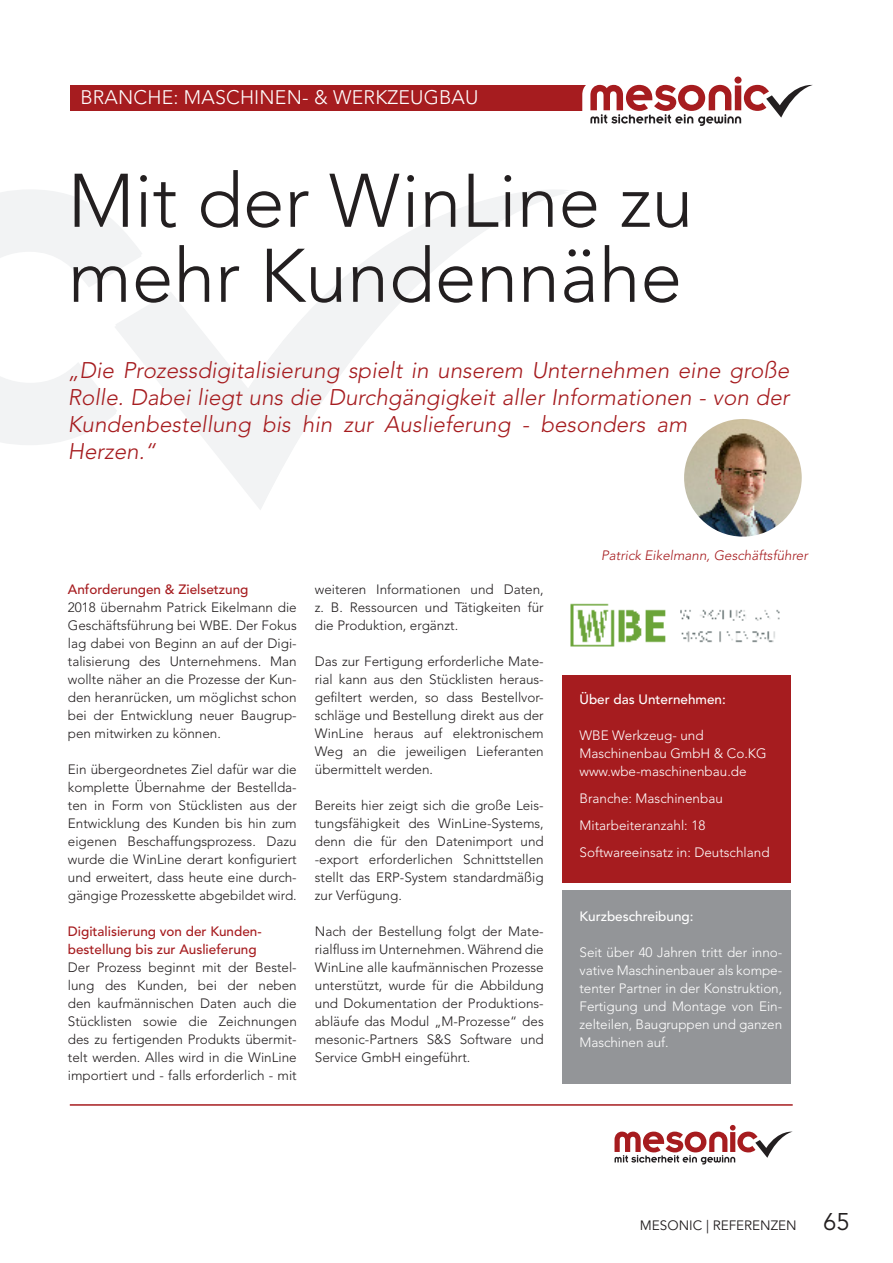
<style>
.page{position:relative;width:893px;height:1263px;background:#fff}
.page>*{position:absolute;margin:0;border:0;box-sizing:border-box;transform-origin:0 0}
.t1{font:300 75px/75px "Avenir LT Pro";color:#231f20}
.t2{font:italic 300 22.5px/27px "Avenir LT Pro";color:#a61c1f}
.t3{font:300 19.5px "Avenir LT Pro";letter-spacing:.01em;color:#fff}
.t4{font:300 13.5px/18px "Avenir LT Pro";color:#231f20;text-align:justify}
.t5{font:300 13.5px/18px "Avenir LT Pro";color:#fff}
.t6{font:500 13.5px/18px "Avenir LT Pro";color:#a61c1f}
.t7{font:500 13.5px "Avenir LT Pro";color:#fff}
.t8{font:italic 300 13.5px "Avenir LT Pro";color:#a61c1f}
.t9{font:13.5px "Avenir LT Pro";color:#231f20}
.s1{font-size:24px}
</style>
<div class="page">
<div style="left:70px;top:85px;width:517px;height:25px;background:#a61c1f"></div>
<svg style="left:582px;top:77px;width:231px;height:49px"></svg>
<hr style="left:70px;top:1104px;width:723px;height:2px;background:#a61c1f">
<svg style="left:614px;top:1125px;width:179px;height:39px"></svg>
<svg style="left:143px;top:190px;width:425px;height:320px"></svg>
<svg style="left:0;top:190px;width:143px;height:255px"></svg>
<div style="left:562px;top:675px;width:229px;height:207px;background:#a61c1f"></div>
<img style="left:570px;top:603px;width:210px;height:44px">
<div style="left:562px;top:890px;width:229px;height:194px;background:#939598"></div>
<img style="left:684px;top:419px;width:118px;height:118px;border-radius:59px">
<p class="t3" style="left:80px;top:86px;width:400px">BRANCHE: MASCHINEN- &amp; WERKZEUGBAU</p>
<p class="t1" style="left:68px;top:164px;width:627px">Mit der WinLine zu mehr Kundennähe</p>
<p class="t2" style="left:68px;top:358px;width:723px">„Die Prozessdigitalisierung spielt in unserem Unternehmen eine große Rolle. Dabei liegt uns die Durchgängigkeit aller Informationen - von der Kundenbestellung bis hin zur Auslieferung - besonders am<br>Herzen.“</p>
<p class="t6" style="left:68px;top:580px;width:182px">Anforderungen &amp; Zielsetzung</p>
<p class="t4" style="left:68px;top:598px;width:230px">2018 übernahm Patrick Eikelmann die Geschäftsführung bei WBE. Der Fokus lag dabei von Beginn an auf der Digi&shy;talisierung des Unternehmens. Man wollte näher an die Prozesse der Kun&shy;den heranrücken, um möglichst schon bei der Entwicklung neuer Baugrup&shy;pen mitwirken zu können.</p>
<p class="t4" style="left:68px;top:760px;width:230px">Ein übergeordnetes Ziel dafür war die komplette Übernahme der Bestellda&shy;ten in Form von Stücklisten aus der Entwicklung des Kunden bis hin zum eigenen Beschaffungsprozess. Dazu wurde die WinLine derart konfiguriert und erweitert, dass heute eine durch&shy;gängige Prozesskette abgebildet wird.</p>
<p class="t6" style="left:68px;top:922px;width:195px">Digitalisierung von der Kunden&shy;bestellung bis zur Auslieferung</p>
<p class="t4" style="left:68px;top:958px;width:230px">Der Prozess beginnt mit der Bestel&shy;lung des Kunden, bei der neben den kaufmännischen Daten auch die Stücklisten sowie die Zeichnungen des zu fertigenden Produkts übermit&shy;telt werden. Alles wird in die WinLine importiert und - falls erforderlich - mit</p>
<p class="t4" style="left:315px;top:580px;width:230px">weiteren Informationen und Daten, z. B. Ressourcen und Tätigkeiten für die Produktion, ergänzt.</p>
<p class="t4" style="left:315px;top:652px;width:230px">Das zur Fertigung erforderliche Mate&shy;rial kann aus den Stücklisten heraus&shy;gefiltert werden, so dass Bestellvor&shy;schläge und Bestellung direkt aus der WinLine heraus auf elektronischem Weg an die jeweiligen Lieferanten übermittelt werden.</p>
<p class="t4" style="left:315px;top:796px;width:230px">Bereits hier zeigt sich die große Leis&shy;tungsfähigkeit des WinLine-Systems, denn die für den Datenimport und -export erforderlichen Schnittstellen stellt das ERP-System standardmäßig zur Verfügung.</p>
<p class="t4" style="left:315px;top:922px;width:230px">Nach der Bestellung folgt der Mate&shy;rialfluss im Unternehmen. Während die WinLine alle kaufmännischen Prozesse unterstützt, wurde für die Abbildung und Dokumentation der Produktions&shy;abläufe das Modul „M-Prozesse“ des mesonic-Partners S&amp;S Software und Service GmbH eingeführt.</p>
<p class="t8" style="left:601px;top:547px;width:208px">Patrick Eikelmann, Geschäftsführer</p>
<p class="t7" style="left:580px;top:691px;width:148px">Über das Unternehmen:</p>
<p class="t5" style="left:580px;top:726px;width:189px">WBE Werkzeug- und<br>Maschinenbau GmbH &amp; Co.KG www.wbe-maschinenbau.de</p>
<p class="t5" style="left:580px;top:789px;width:145px">Branche: Maschinenbau</p>
<p class="t5" style="left:580px;top:816px;width:127px">Mitarbeiteranzahl: 18</p>
<p class="t5" style="left:580px;top:843px;width:192px">Softwareeinsatz in: Deutschland</p>
<p class="t7" style="left:580px;top:908px;width:116px">Kurzbeschreibung:</p>
<p class="t5" style="left:580px;top:943px;width:204px;text-align:justify">Seit über 40 Jahren tritt der inno&shy;vative Maschinenbauer als kompe&shy;tenter Partner in der Konstruktion, Fertigung und Montage von Ein&shy;zelteilen, Baugruppen und ganzen Maschinen auf.</p>
<p class="t9" style="left:640px;top:1217px;width:211px">MESONIC | REFERENZEN <span class="s1">65</span></p>
</div>
